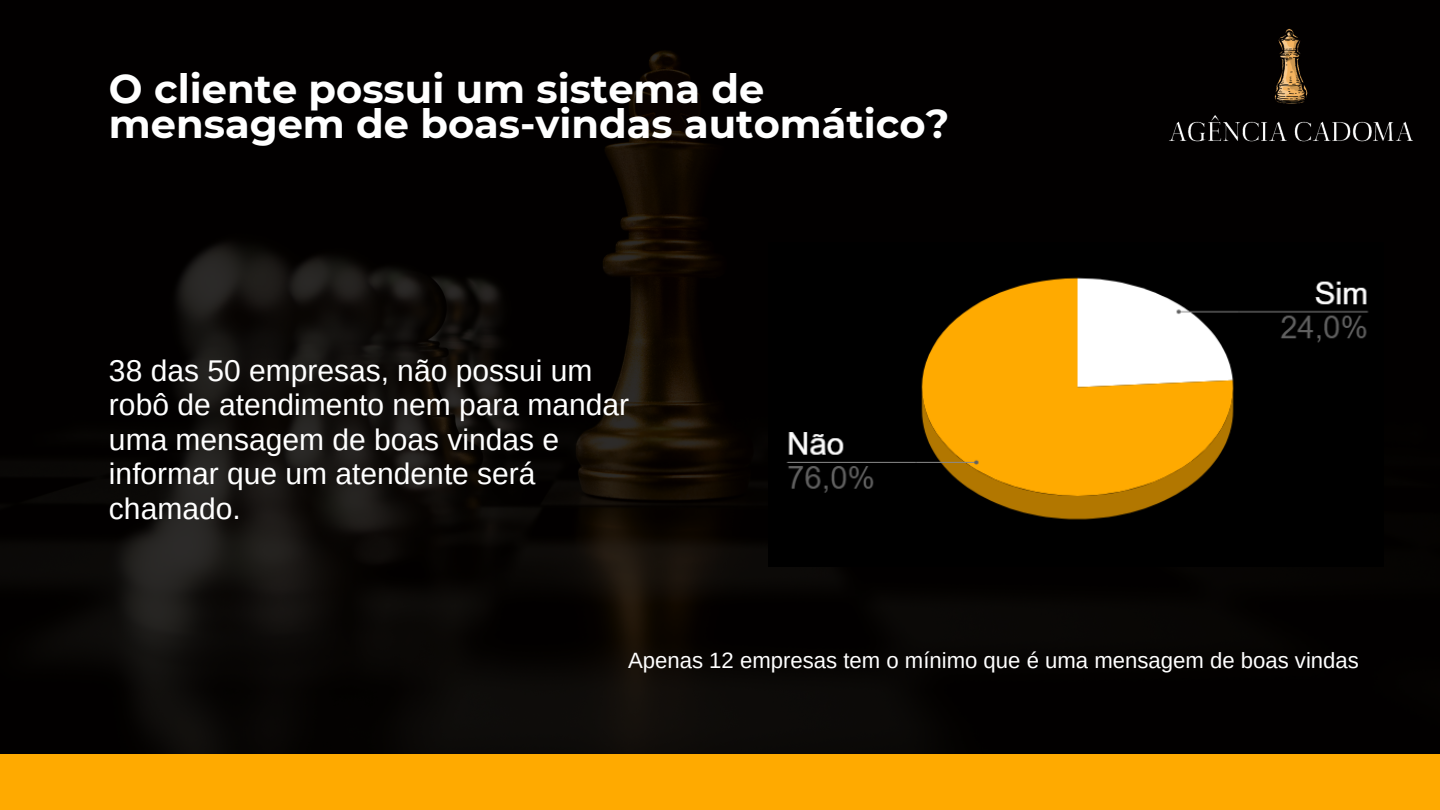
<style>
.page{position:relative;width:1440px;height:810px;background:#fff}
.page>*{position:absolute;margin:0;border:0;box-sizing:border-box;transform-origin:0 0}
.t1{font:700 40px/35.2px "Montserrat";color:#fff}
.t2{font:30px/34.5px "Arimo";color:#fff}
.t3{font:22.1px "Arimo";color:#fff}
</style>
<div class="page">
<img style="left:0;top:0;width:1440px;height:755px">
<div style="left:0;top:755px;width:1440px;height:55px;background:#fa0"></div>
<img style="left:1165px;top:22px;width:250px;height:126px">
<img style="left:769px;top:243px;width:615px;height:324px">
<p class="t1" style="left:109px;top:71px;width:842px">O cliente possui um sistema de mensagem de boas-vindas automático?</p>
<p class="t2" style="left:109px;top:353px;width:522px">38 das 50 empresas, não possui um robô de atendimento nem para mandar uma mensagem de boas vindas e informar que um atendente será chamado.</p>
<p class="t3" style="left:628px;top:648px;width:732px">Apenas 12 empresas tem o mínimo que é uma mensagem de boas vindas</p>
</div>
